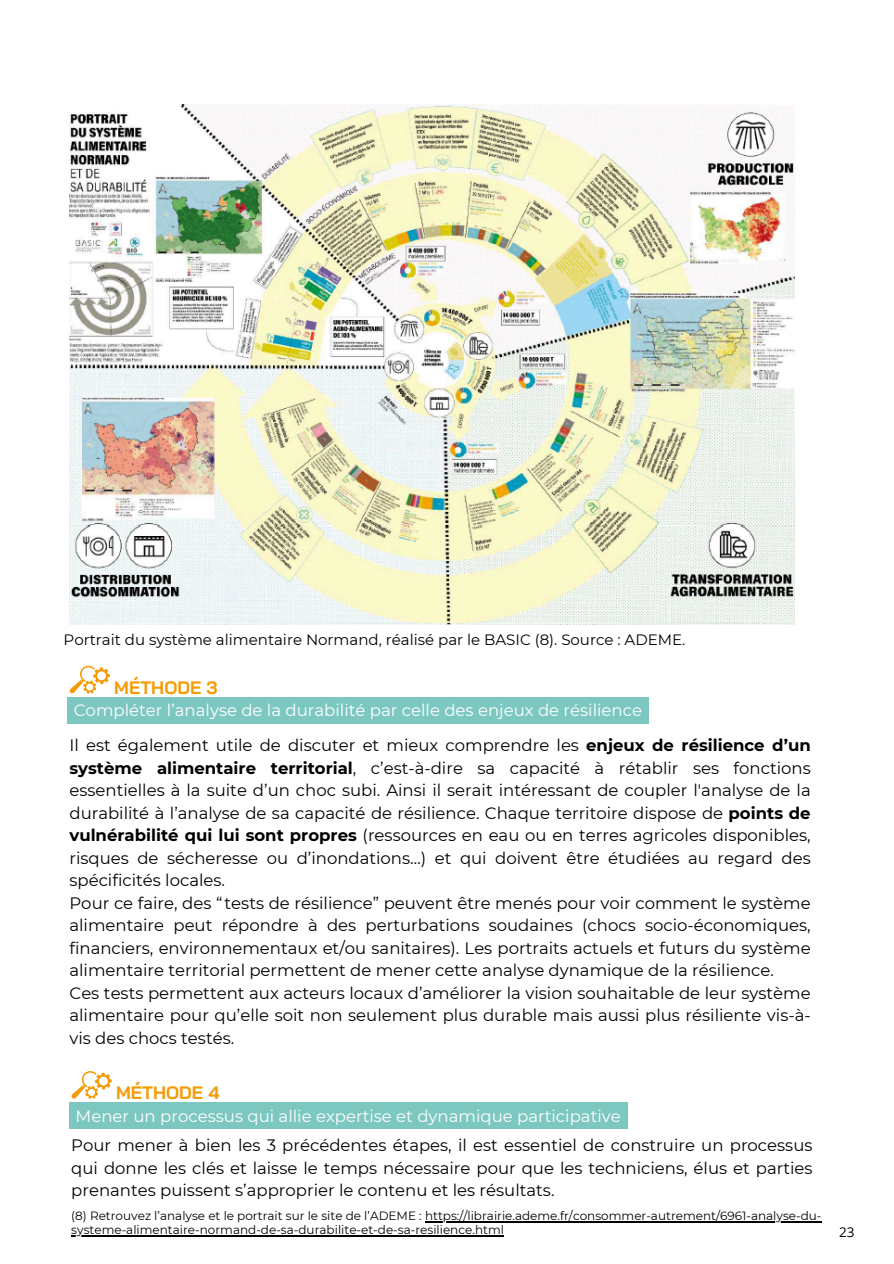
<style>
.page{position:relative;width:894px;height:1264px;background:#fff}
.page>*{position:absolute;margin:0;border:0;box-sizing:border-box;transform-origin:0 0}
.t1{font:700 18px "Bai Jamjuree";color:#f49c08}
.t2{font:16.5px/22.5px "Montserrat";color:#000}
.t3{font:16.5px "Montserrat";color:#fff}
.t4{font:15px "Montserrat";color:#000}
.t5{font:13.5px "Open Sans";color:#000}
.t6{font:12px "Montserrat";color:#000}
.s1{font-weight:700}
</style>
<div class="page">
<img style="left:69px;top:104px;width:725px;height:520px">
<svg style="left:69px;top:665px;width:41px;height:28px"></svg>
<div style="left:67px;top:697px;width:581px;height:27px;background:#7dc7c1"></div>
<svg style="left:71px;top:1071px;width:41px;height:27px"></svg>
<div style="left:69px;top:1102px;width:558px;height:27px;background:#7dc7c1"></div>
<hr style="left:425px;top:1221px;width:396px;height:1px;background:#000">
<hr style="left:71px;top:1235px;width:433px;height:1px;background:#000">
<h2 class="t4" style="left:64px;top:630px;width:623px">Portrait du système alimentaire Normand, réalisé par le BASIC (8). Source : ADEME.</h2>
<p class="t1" style="left:114px;top:676px;width:105px">MÉTHODE 3</p>
<p class="t3" style="left:74px;top:700px;width:569px">Compléter l’analyse de la durabilité par celle des enjeux de résilience</p>
<h3 class="t2" style="left:69px;top:733px;width:742px">Il est également utile de discuter et mieux comprendre les <span class="s1">enjeux de résilience d’un système alimentaire territorial</span>, c’est-à-dire sa capacité à rétablir ses fonctions essentielles à la suite d’un choc subi. Ainsi il serait intéressant de coupler l'analyse de la durabilité à l’analyse de sa capacité de résilience. Chaque territoire dispose de <span class="s1">points de vulnérabilité qui lui sont propres</span> (ressources en eau ou en terres agricoles disponibles, risques de sécheresse ou d’inondations…) et qui doivent être étudiées au regard des spécificités locales.<br>Pour ce faire, des “tests de résilience” peuvent être menés pour voir comment le système alimentaire peut répondre à des perturbations soudaines (chocs socio-économiques, financiers, environnementaux et/ou sanitaires). Les portraits actuels et futurs du système alimentaire territorial permettent de mener cette analyse dynamique de la résilience.<br>Ces tests permettent aux acteurs locaux d’améliorer la vision souhaitable de leur système alimentaire pour qu’elle soit non seulement plus durable mais aussi plus résiliente vis-à&shy;vis des chocs testés.</h3>
<h1 class="t1" style="left:116px;top:1081px;width:105px">MÉTHODE 4</h1>
<h2 class="t2" style="left:71px;top:1133px;width:742px;text-align:justify">Pour mener à bien les 3 précédentes étapes, il est essentiel de construire un processus qui donne les clés et laisse le temps nécessaire pour que les techniciens, élus et parties prenantes puissent s’approprier le contenu et les résultats.</h2>
<p class="t3" style="left:75px;top:1105px;width:546px">Mener un processus qui allie expertise et dynamique participative</p>
<p class="t6" style="left:71px;top:1208px;width:751px">(8) Retrouvez l’analyse et le portrait sur le site de l’ADEME : https://librairie.ademe.fr/consommer-autrement/6961-analyse-du-</p>
<h2 class="t6" style="left:71px;top:1222px;width:434px">systeme-alimentaire-normand-de-sa-durabilite-et-de-sa-resilience.html</h2>
<h2 class="t5" style="left:838px;top:1222px;width:17px">23</h2>
</div>
